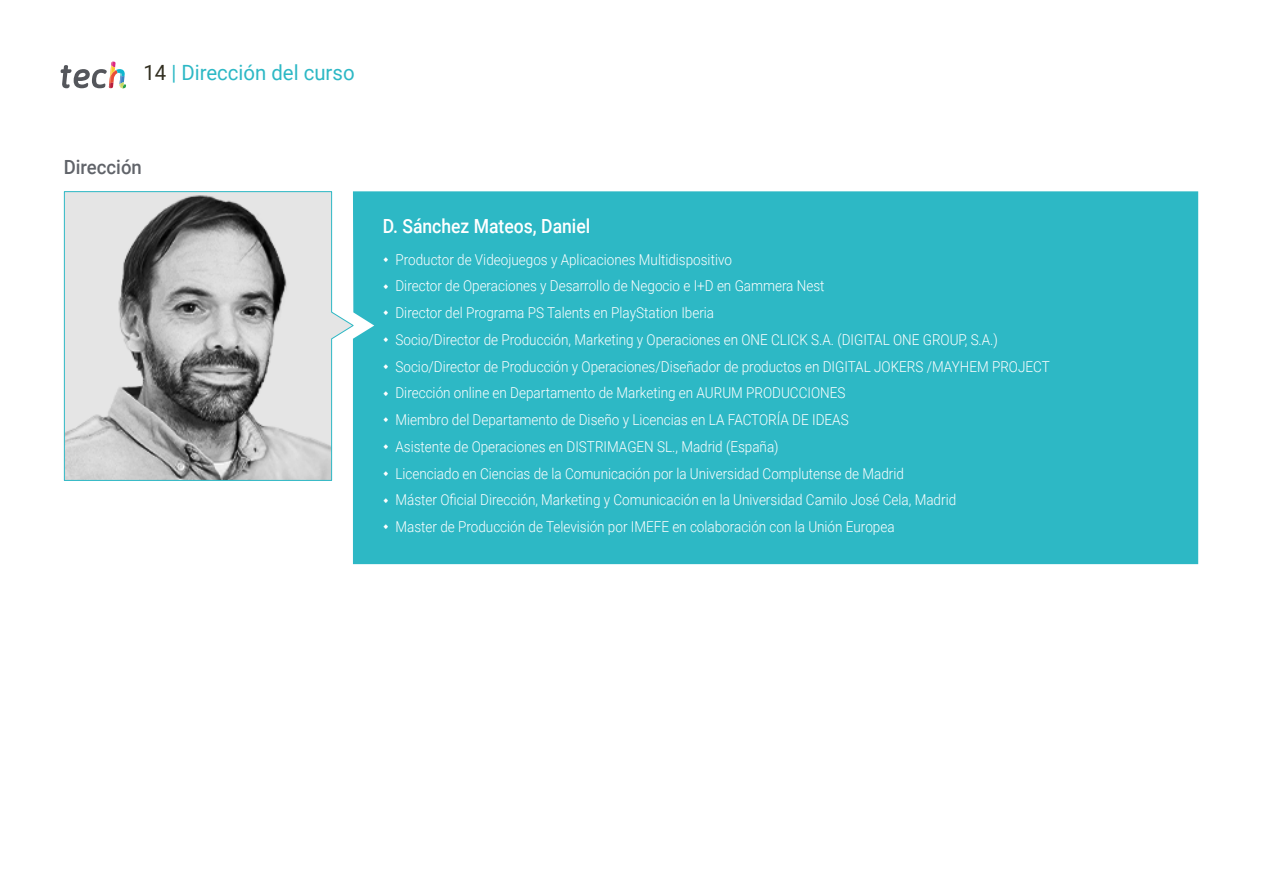
<style>
.page{position:relative;width:1263px;height:893px;background:#fff}
.page>*{position:absolute;margin:0;border:0;box-sizing:border-box;transform-origin:0 0}
.t1{font:21px "Roboto";color:#2db8c5}
.t2{font:500 19.5px "Roboto";color:#fff;scale:.9 1}
.t3{font:500 19.5px "Roboto";color:#61646a;scale:.95 1}
.t4{font:300 15px/26.7px "Roboto";color:#fff;scale:.9 1}
.s1{color:#312e20}
</style>
<div class="page">
<svg style="left:61px;top:62px;width:65px;height:27px"></svg>
<div style="left:353px;top:191px;width:845px;height:373px;background:#2db8c5"></div>
<svg style="left:64px;top:191px;width:290px;height:290px;background:#b8babb"></svg>
<svg style="left:384px;top:257px;width:4px;height:5px"></svg>
<svg style="left:384px;top:284px;width:4px;height:5px"></svg>
<svg style="left:384px;top:310px;width:4px;height:5px"></svg>
<svg style="left:384px;top:337px;width:4px;height:5px"></svg>
<svg style="left:384px;top:364px;width:4px;height:5px"></svg>
<svg style="left:384px;top:391px;width:4px;height:5px"></svg>
<svg style="left:384px;top:417px;width:4px;height:5px"></svg>
<svg style="left:384px;top:444px;width:4px;height:5px"></svg>
<svg style="left:384px;top:471px;width:4px;height:5px"></svg>
<svg style="left:384px;top:498px;width:4px;height:5px"></svg>
<svg style="left:384px;top:524px;width:4px;height:5px"></svg>
<h1 class="t1" style="left:144px;top:57px;width:213px"><span class="s1">14</span> | Dirección del curso</h1>
<h2 class="t3" style="left:64px;top:153px;width:84px">Dirección</h2>
<h2 class="t2" style="left:383px;top:212px;width:232px">D. Sánchez Mateos, Daniel</h2>
<p class="t4" style="left:395px;top:245px;width:728px">Productor de Videojuegos y Aplicaciones Multidispositivo<br>Director de Operaciones y Desarrollo de Negocio e I+D en Gammera Nest<br>Director del Programa PS Talents en PlayStation Iberia<br>Socio/Director de Producción, Marketing y Operaciones en ONE CLICK S.A. (DIGITAL ONE GROUP, S.A.)<br>Socio/Director de Producción y Operaciones/Diseñador de productos en DIGITAL JOKERS /MAYHEM PROJECT Dirección online en Departamento de Marketing en AURUM PRODUCCIONES<br>Miembro del Departamento de Diseño y Licencias en LA FACTORÍA DE IDEAS<br>Asistente de Operaciones en DISTRIMAGEN SL., Madrid (España)<br>Licenciado en Ciencias de la Comunicación por la Universidad Complutense de Madrid<br>Máster Oficial Dirección, Marketing y Comunicación en la Universidad Camilo José Cela, Madrid<br>Master de Producción de Televisión por IMEFE en colaboración con la Unión Europea</p>
</div>
